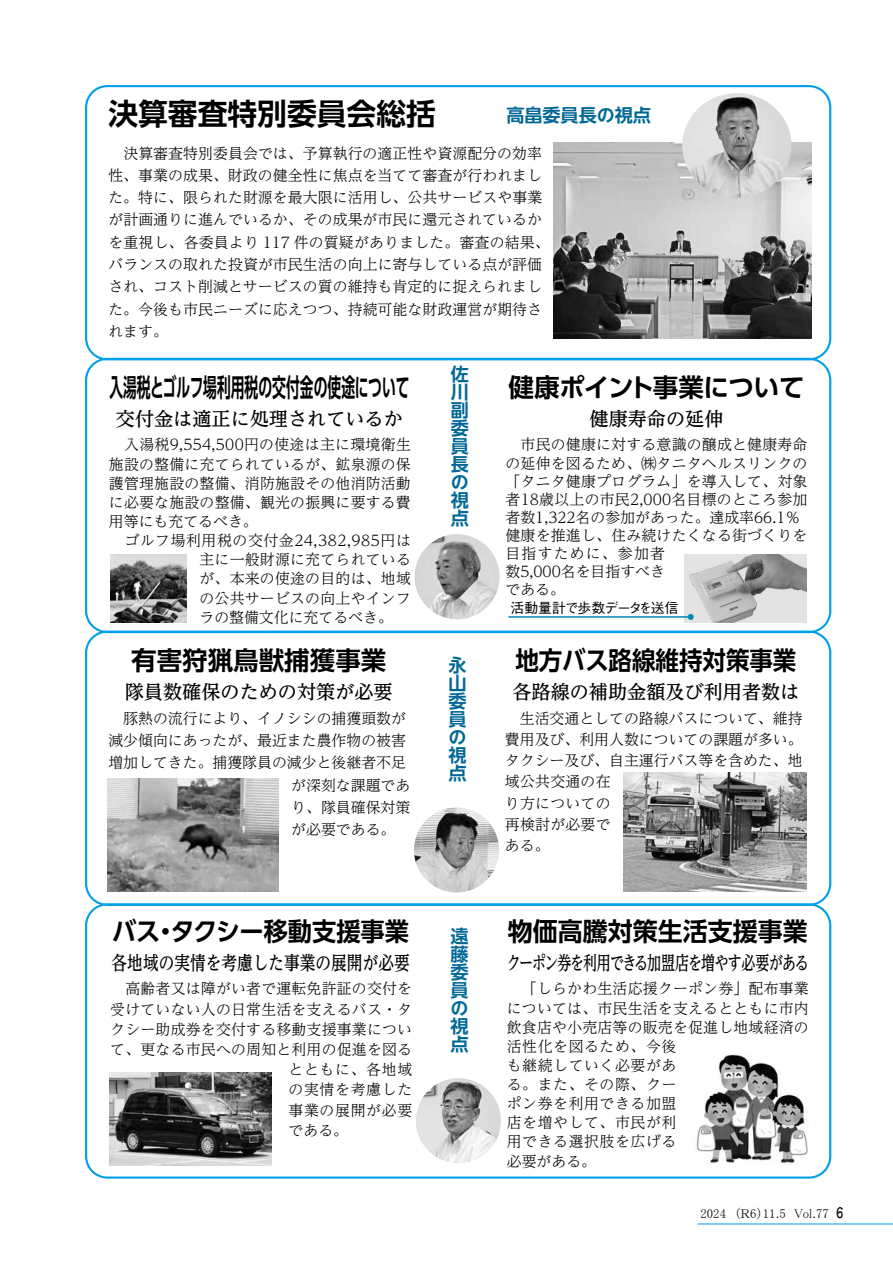
<style>
.page{position:relative;width:893px;height:1263px;background:#fff}
.page>*{position:absolute;margin:0;border:0;box-sizing:border-box;transform-origin:0 0}
.t1{font:700 29.7px "UD Shin Go Pro De";color:#000}
.t2{font:700 25.5px "UD Shin Go Pro De";color:#000}
.t3{font:700 25.5px "UD Shin Go Pro De";color:#000;scale:.54 1}
.t4{font:700 25.5px "UD Shin Go Pro De";color:#000;scale:.95 1}
.t5{font:700 25.5px "UD Shin Go Pro De";letter-spacing:-.02em;color:#000}
.t6{font:700 25.5px "UD Shin Go Pro De";color:#000;scale:.92 1}
.t7{font:500 19.2px "UD Reimin Pr 6";color:#000}
.t8{font:500 19.2px "UD Reimin Pr 6";letter-spacing:-.07em;color:#000;scale:.73 1}
.t9{font:500 19.2px "UD Reimin Pr 6";color:#000;scale:.82 1}
.t10{font:700 18px/18px "UD Shin Go NT Pro De";color:#006896;text-align:justify}
.t11{font:300 14.85px/19.2px "UD Reimin Pro";letter-spacing:.015em;color:#000}
.t12{font:300 14.85px "UD Reimin Pro";letter-spacing:.04em;color:#000}
.t13{font:300 14.85px "UD Reimin Pro";letter-spacing:.045em;color:#000}
.t14{font:500 13.8px "Gothic BBB Pro";letter-spacing:-.06em;color:#000}
.t15{font:12.75px "MS P Mincho";color:#000}
.s1{font-family:"Reisho 101 Std";font-weight:500;font-size:14.85px}
</style>
<div class="page">
<hr style="left:697px;top:1223px;width:196px;height:1px;background:#00a0e9">
<div style="left:85px;top:85px;width:746px;height:275px;border:2px solid #00a0e9;border-radius:21px"></div>
<div style="left:85px;top:903px;width:746px;height:276px;border:2px solid #00a0e9;border-radius:21px"></div>
<img style="left:108px;top:778px;width:171px;height:114px">
<img style="left:110px;top:1073px;width:162px;height:93px">
<img style="left:696px;top:1053px;width:112px;height:111px">
<img style="left:684px;top:554px;width:123px;height:68px">
<img style="left:110px;top:554px;width:77px;height:68px">
<img style="left:623px;top:773px;width:183px;height:119px">
<img style="left:414px;top:807px;width:85px;height:85px;border-radius:43px">
<img style="left:416px;top:1078px;width:85px;height:85px;border-radius:43px">
<hr style="left:508px;top:616px;width:183px;height:2px;background:#0087b1">
<svg style="left:688px;top:614px;width:6px;height:6px"></svg>
<img style="left:415px;top:534px;width:85px;height:85px;border-radius:43px">
<img style="left:553px;top:142px;width:258px;height:197px">
<img style="left:682px;top:93px;width:109px;height:105px">
<h1 class="t1" style="left:108px;top:90px;width:329px">決算審査特別委員会総括</h1>
<p class="t11" style="left:108px;top:141px;width:443px;line-height:22.4px">　決算審査特別委員会では、予算執行の適正性や資源配分の効率性、事業の成果、財政の健全性に焦点を当てて審査が行われました。特に、限られた財源を最大限に活用し、公共サービスや事業が計画通りに進んでいるか、その成果が市民に還元されているかを重視し、各委員より 117 件の質疑がありました。審査の結果、バランスの取れた投資が市民生活の向上に寄与している点が評価され、コスト削減とサービスの質の維持も肯定的に捉えられました。今後も市民ニーズに応えつつ、持続可能な財政運営が期待されます。</p>
<h2 class="t5" style="left:509px;top:366px;width:297px">健康ポイント事業について</h2>
<p class="t11" style="left:109px;top:435px;width:303px">　入湯税9,554,500円の使途は主に環境衛生</p>
<p class="t11" style="left:109px;top:454px;width:303px">施設の整備に充てられているが、鉱泉源の保</p>
<p class="t11" style="left:109px;top:473px;width:303px">護管理施設の整備、消防施設その他消防活動</p>
<p class="t11" style="left:109px;top:492px;width:303px">に必要な施設の整備、観光の振興に要する費</p>
<p class="t11" style="left:109px;top:511px;width:150px">用等にも充てるべき。</p>
<p class="t12" style="left:109px;top:528px;width:303px">　ゴルフ場利用税の交付金24,382,985円は</p>
<p class="t11" style="left:199px;top:549px;width:213px">主に一般財源に充てられている</p>
<p class="t11" style="left:199px;top:569px;width:213px">が、本来の使途の目的は、地域</p>
<p class="t11" style="left:199px;top:588px;width:213px">の公共サービスの向上やインフ</p>
<p class="t11" style="left:199px;top:607px;width:195px">ラの整備文化に充てるべき。</p>
<p class="t10" style="left:506px;top:105px;width:146px">高畠委員長の視点</p>
<p class="t10" style="left:451px;top:364px;width:19px">佐川副委員長の視点</p>
<h2 class="t3" style="left:109px;top:366px;width:557px">入湯税とゴルフ場利用税の交付金の使途について</h2>
<p class="t7" style="left:116px;top:403px;width:289px">交付金は適正に処理されているか</p>
<p class="t7" style="left:589px;top:403px;width:135px">健康寿命の延伸</p>
<p class="t11" style="left:506px;top:435px;width:303px;line-height:18px">　市民の健康に対する意識の醸成と健康寿命の延伸を図るため、㈱タニタヘルスリンクの「タニタ健康プログラム」を導入して、対象者18歳以上の市民2,000名目標のところ参加者数1,322名の参加があった。達成率66.1％健康を推進し、住み続けたくなる街づくりを目指すために、参加者<br>数5,000名を目指すべき<br>である。</p>
<p class="t14" style="left:511px;top:596px;width:169px">活動量計で歩数データを送信</p>
<h2 class="t2" style="left:131px;top:639px;width:257px">有害狩猟鳥獣捕獲事業</h2>
<p class="t7" style="left:125px;top:676px;width:269px">隊員数確保のための対策が必要</p>
<p class="t11" style="left:108px;top:708px;width:299px">　豚熱の流行により、イノシシの捕獲頭数が</p>
<p class="t11" style="left:108px;top:730px;width:299px">減少傾向にあったが、最近また農作物の被害</p>
<p class="t11" style="left:108px;top:752px;width:299px">増加してきた。捕獲隊員の減少と後継者不足</p>
<p class="t11" style="left:291px;top:775px;width:120px">が深刻な課題であ</p>
<p class="t11" style="left:291px;top:797px;width:120px">り、隊員確保対策</p>
<p class="t11" style="left:291px;top:819px;width:106px">が必要である。</p>
<h2 class="t4" style="left:112px;top:910px;width:314px">バス・タクシー移動支援事業</h2>
<p class="t9" style="left:112px;top:947px;width:365px">各地域の実情を考慮した事業の展開が必要</p>
<p class="t11" style="left:110px;top:978px;width:303px">　高齢者又は障がい者で運転免許証の交付を</p>
<p class="t11" style="left:110px;top:999px;width:303px">受けていない人の日常生活を支えるバス・タ</p>
<p class="t11" style="left:110px;top:1019px;width:303px">クシー助成券を交付する移動支援事業につい</p>
<p class="t11" style="left:110px;top:1039px;width:303px">て、更なる市民への周知と利用の促進を図る</p>
<p class="t11" style="left:289px;top:1059px;width:125px">とともに、各地域</p>
<p class="t13" style="left:289px;top:1078px;width:125px">の実情を考慮した</p>
<p class="t13" style="left:289px;top:1098px;width:125px">事業の展開が必要</p>
<p class="t11" style="left:289px;top:1120px;width:61px">である。</p>
<p class="t10" style="left:449px;top:655px;width:19px">永山委員の視点</p>
<p class="t10" style="left:450px;top:926px;width:19px">遠藤委員の視点</p>
<h2 class="t6" style="left:515px;top:639px;width:307px">地方バス路線維持対策事業</h2>
<p class="t11" style="left:505px;top:707px;width:299px;line-height:21.3px">　生活交通としての路線バスについて、維持費用及び、利用人数についての課題が多い。タクシー及び、自主運行バス等を含めた、地域公共交通の在<br>り方についての<br>再検討が必要で<br>ある。</p>
<p class="t7" style="left:512px;top:676px;width:289px">各路線の補助金額及び利用者数は</p>
<h2 class="t2" style="left:508px;top:910px;width:302px">物価高騰対策生活支援事業</h2>
<p class="t11" style="left:507px;top:978px;width:303px">　「しらかわ生活応援クーポン券」配布事業については、市民生活を支えるとともに市内飲食店や小売店等の販売を促進し地域経済の活性化を図るため、今後<br>も継続していく必要があ<br>る。また、その際、クー<br>ポン券を利用できる加盟<br>店を増やして、市民が利<br>用できる選択肢を広げる<br>必要がある。</p>
<p class="t8" style="left:507px;top:947px;width:415px">クーポン券を利用できる加盟店を増やす必要がある</p>
<p class="t15" style="left:700px;top:1207px;width:143px">2024　（Ｒ6）11.5　Vol.77 <span class="s1">６</span></p>
</div>
